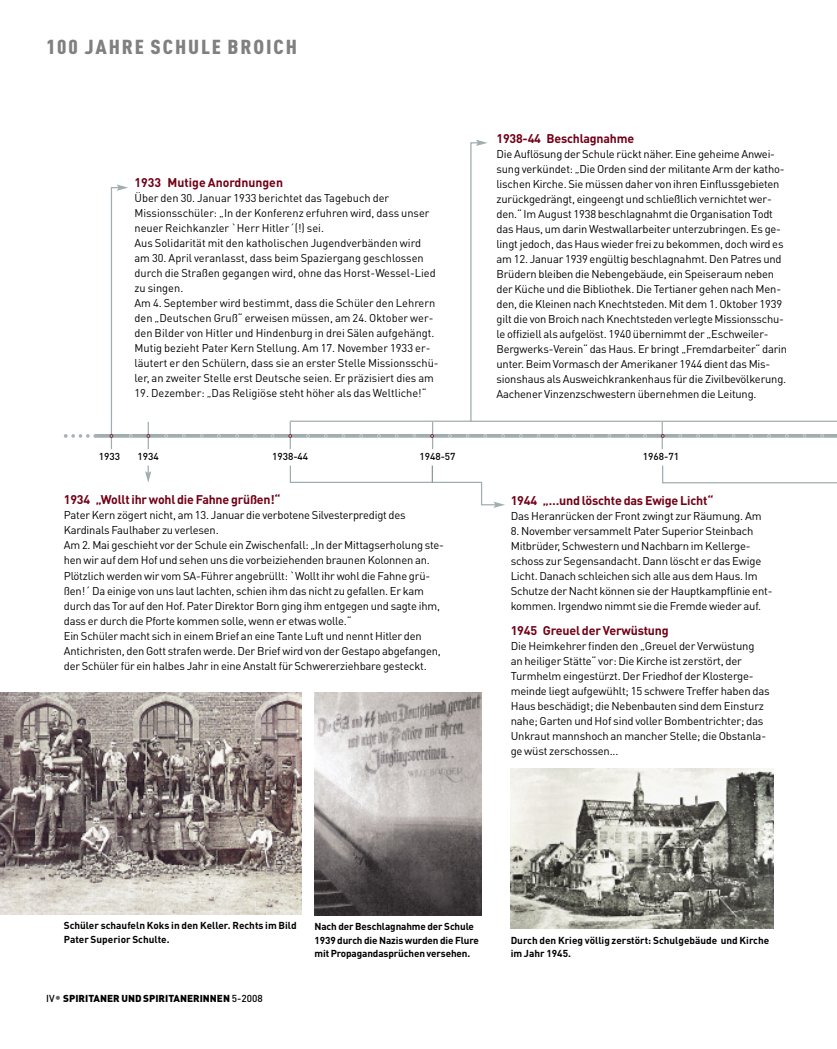
<style>
.page{position:relative;width:837px;height:1049px;background:#fff}
.page>*{position:absolute;margin:0;border:0;box-sizing:border-box;transform-origin:0 0}
.t1{font:900 20px "DIN Cond";letter-spacing:.085em;color:#808080;scale:1.1 1}
.t2{font:700 12.5px "DIN Pro";letter-spacing:-.015em;color:#720016}
.t3{font:11.25px/15px "DIN Pro";letter-spacing:-.015em;color:#000}
.t4{font:700 10px/13.8px "DIN Pro";color:#000}
.t5{font:900 10px "DIN Pro";color:#000}
.t6{font:500 10px "DIN Pro";color:#000}
.s1{font-weight:500}
.s2{font-weight:500;font-size:12.5px;color:#666}
</style>
<div class="page">
<hr style="left:289px;top:422px;width:2px;height:27px;background:#a1adb0">
<svg style="left:97px;top:434px;width:739px;height:4px;background:#a7b2b5"></svg>
<svg style="left:146px;top:422px;width:4px;height:27px"></svg>
<svg style="left:164px;top:434px;width:4px;height:4px"></svg>
<svg style="left:182px;top:434px;width:4px;height:4px"></svg>
<svg style="left:200px;top:434px;width:3px;height:4px"></svg>
<svg style="left:217px;top:434px;width:3px;height:4px"></svg>
<svg style="left:235px;top:434px;width:4px;height:4px"></svg>
<svg style="left:253px;top:434px;width:3px;height:4px"></svg>
<svg style="left:270px;top:434px;width:4px;height:4px"></svg>
<svg style="left:288px;top:434px;width:4px;height:4px"></svg>
<svg style="left:306px;top:434px;width:4px;height:4px"></svg>
<svg style="left:324px;top:434px;width:3px;height:4px"></svg>
<svg style="left:341px;top:434px;width:4px;height:4px"></svg>
<svg style="left:359px;top:434px;width:4px;height:4px"></svg>
<svg style="left:377px;top:434px;width:3px;height:4px"></svg>
<svg style="left:395px;top:434px;width:3px;height:4px"></svg>
<svg style="left:412px;top:434px;width:4px;height:4px"></svg>
<svg style="left:430px;top:422px;width:4px;height:27px"></svg>
<svg style="left:448px;top:434px;width:3px;height:4px"></svg>
<svg style="left:465px;top:434px;width:4px;height:4px"></svg>
<svg style="left:483px;top:434px;width:4px;height:4px"></svg>
<svg style="left:501px;top:434px;width:3px;height:4px"></svg>
<svg style="left:519px;top:434px;width:3px;height:4px"></svg>
<svg style="left:536px;top:434px;width:4px;height:4px"></svg>
<svg style="left:554px;top:434px;width:4px;height:4px"></svg>
<svg style="left:572px;top:434px;width:3px;height:4px"></svg>
<svg style="left:589px;top:434px;width:4px;height:4px"></svg>
<svg style="left:607px;top:434px;width:4px;height:4px"></svg>
<svg style="left:625px;top:434px;width:3px;height:4px"></svg>
<svg style="left:643px;top:434px;width:3px;height:4px"></svg>
<svg style="left:660px;top:422px;width:4px;height:27px"></svg>
<svg style="left:678px;top:434px;width:4px;height:4px"></svg>
<svg style="left:696px;top:434px;width:3px;height:4px"></svg>
<svg style="left:713px;top:434px;width:3px;height:4px"></svg>
<svg style="left:731px;top:434px;width:4px;height:4px"></svg>
<svg style="left:767px;top:434px;width:3px;height:4px"></svg>
<svg style="left:784px;top:434px;width:4px;height:4px"></svg>
<svg style="left:802px;top:434px;width:4px;height:4px"></svg>
<svg style="left:820px;top:434px;width:3px;height:4px"></svg>
<svg style="left:64px;top:434px;width:33px;height:4px"></svg>
<svg style="left:749px;top:434px;width:3px;height:4px"></svg>
<svg style="left:110px;top:184px;width:22px;height:265px"></svg>
<svg style="left:145px;top:465px;width:6px;height:18px"></svg>
<svg style="left:289px;top:142px;width:187px;height:280px"></svg>
<svg style="left:476px;top:140px;width:11px;height:6px"></svg>
<svg style="left:469px;top:153px;width:367px;height:269px"></svg>
<svg style="left:289px;top:465px;width:216px;height:43px"></svg>
<svg style="left:662px;top:465px;width:174px;height:19px"></svg>
<img style="left:314px;top:693px;width:167px;height:222px">
<img style="left:0;top:693px;width:301px;height:222px">
<img style="left:510px;top:768px;width:262px;height:161px">
<h1 class="t1" style="left:46px;top:35px;width:230px">100 JAHRE SCHULE BROICH</h1>
<p class="t2" style="left:134px;top:175px;width:150px">1933 Mutige Anordnungen</p>
<p class="t3" style="left:134px;top:190px;width:305px">Über den 30. Januar 1933 berichtet das Tagebuch der Missionsschüler: „In der Konferenz erfuhren wird, dass unser neuer Reichkanzler `Herr Hitler´(!) sei.<br>Aus Solidarität mit den katholischen Jugendverbänden wird am 30. April veranlasst, dass beim Spaziergang geschlossen durch die Straßen gegangen wird, ohne das Horst-Wessel-Lied zu singen.<br>Am 4. September wird bestimmt, dass die Schüler den Lehrern den „Deutschen Gruß“ erweisen müssen, am 24. Oktober wer&shy;den Bilder von Hitler und Hindenburg in drei Sälen aufgehängt.<br>Mutig bezieht Pater Kern Stellung. Am 17. November 1933 er&shy;läutert er den Schülern, dass sie an erster Stelle Missionsschü&shy;ler, an zweiter Stelle erst Deutsche seien. Er präzisiert dies am</p>
<p class="t3" style="left:134px;top:385px;width:293px">19. Dezember: „Das Religiöse steht höher als das Weltliche!“</p>
<p class="t2" style="left:496px;top:131px;width:139px">1938-44 Beschlagnahme</p>
<p class="t3" style="left:496px;top:146px;width:292px">Die Auflösung der Schule rückt näher. Eine geheime Anwei&shy;sung verkündet: „Die Orden sind der militante Arm der katho&shy;lischen Kirche. Sie müssen daher von ihren Einflussgebieten zurückgedrängt, eingeengt und schließlich vernichtet wer&shy;den.“ Im August 1938 beschlagnahmt die Organisation Todt das Haus, um darin Westwallarbeiter unterzubringen. Es ge&shy;lingt jedoch, das Haus wieder frei zu bekommen, doch wird es am 12. Januar 1939 engültig beschlagnahmt. Den Patres und Brüdern bleiben die Nebengebäude, ein Speiseraum neben der Küche und die Bibliothek. Die Tertianer gehen nach Men&shy;den, die Kleinen nach Knechtsteden. Mit dem 1. Oktober 1939 gilt die von Broich nach Knechtsteden verlegte Missionsschu&shy;le offiziell als aufgelöst. 1940 übernimmt der „Eschweiler-Bergwerks-Verein“ das Haus. Er bringt „Fremdarbeiter“ darin unter. Beim Vormasch der Amerikaner 1944 dient das Mis&shy;sionshaus als Ausweichkrankenhaus für die Zivilbevölkerung.<br>Aachener Vinzenzschwestern übernehmen die Leitung.</p>
<p class="t6" style="left:99px;top:451px;width:23px">1933</p>
<p class="t6" style="left:137px;top:451px;width:23px">1934</p>
<p class="t6" style="left:272px;top:451px;width:38px">1938-44</p>
<p class="t6" style="left:419px;top:451px;width:38px">1948-57</p>
<p class="t6" style="left:642px;top:451px;width:38px">1968-71</p>
<p class="t2" style="left:510px;top:493px;width:204px">1944 „…und löschte das Ewige Licht“</p>
<p class="t3" style="left:510px;top:508px;width:252px">Das Heranrücken der Front zwingt zur Räumung. Am</p>
<p class="t3" style="left:510px;top:523px;width:263px">8. November versammelt Pater Superior Steinbach Mitbrüder, Schwestern und Nachbarn im Kellerge&shy;schoss zur Segensandacht. Dann löscht er das Ewige Licht. Danach schleichen sich alle aus dem Haus. Im Schutze der Nacht können sie der Hauptkampflinie ent&shy;kommen. Irgendwo nimmt sie die Fremde wieder auf.</p>
<p class="t2" style="left:510px;top:623px;width:159px">1945 Greuel der Verwüstung</p>
<p class="t3" style="left:510px;top:638px;width:260px">Die Heimkehrer finden den „Greuel der Verwüstung<br>an heiliger Stätte“ vor: Die Kirche ist zerstört, der Turmhelm eingestürzt. Der Friedhof der Klosterge&shy;meinde liegt aufgewühlt; 15 schwere Treffer haben das Haus beschädigt; die Nebenbauten sind dem Einsturz nahe; Garten und Hof sind voller Bombentrichter; das Unkraut mannshoch an mancher Stelle; die Obstanla&shy;ge wüst zerschossen...</p>
<p class="t2" style="left:64px;top:493px;width:218px">1934 „Wollt ihrwohl die Fahne grüßen!“</p>
<p class="t3" style="left:64px;top:508px;width:381px">Pater Kern zögert nicht, am 13. Januar die verbotene Silvesterpredigt des Kardinals Faulhaber zu verlesen.<br>Am 2. Mai geschieht vor der Schule ein Zwischenfall: „In der Mittagserholung ste&shy;hen wir auf dem Hof und sehen uns die vorbeiziehenden braunen Kolonnen an.<br>Plötzlich werden wir vom SA-Führer angebrüllt: `Wollt ihr wohl die Fahne grü&shy;ßen!´ Da einige von uns laut lachten, schien ihm das nicht zu gefallen. Er kam durch das Tor auf den Hof. Pater Direktor Born ging ihm entgegen und sagte ihm, dass er durch die Pforte kommen solle, wenn er etwas wolle.“<br>Ein Schüler macht sich in einem Brief an eine Tante Luft und nennt Hitler den Antichristen, den Gott strafen werde. Der Brief wird von der Gestapo abgefangen, der Schüler für ein halbes Jahr in eine Anstalt für Schwererziehbare gesteckt.</p>
<p class="t4" style="left:64px;top:919px;width:234px">Schüler schaufeln Koks in den Keller. Rechts im Bild<br>Pater Superior Schulte.</p>
<p class="t4" style="left:314px;top:919px;width:166px">Nach der Beschlagnahme der Schule<br>1939 durch die Nazis wurden die Flure mit Propagandasprüchen versehen.</p>
<p class="t5" style="left:46px;top:992px;width:218px"><span class="s1">IV</span><span class="s2">•</span> SPIRITANER UND SPIRITANERINNEN <span class="s1">5-2008</span></p>
<p class="t4" style="left:510px;top:933px;width:260px">Durch den Krieg völlig zerstört: Schulgebäude und Kirche im Jahr 1945.</p>
</div>
